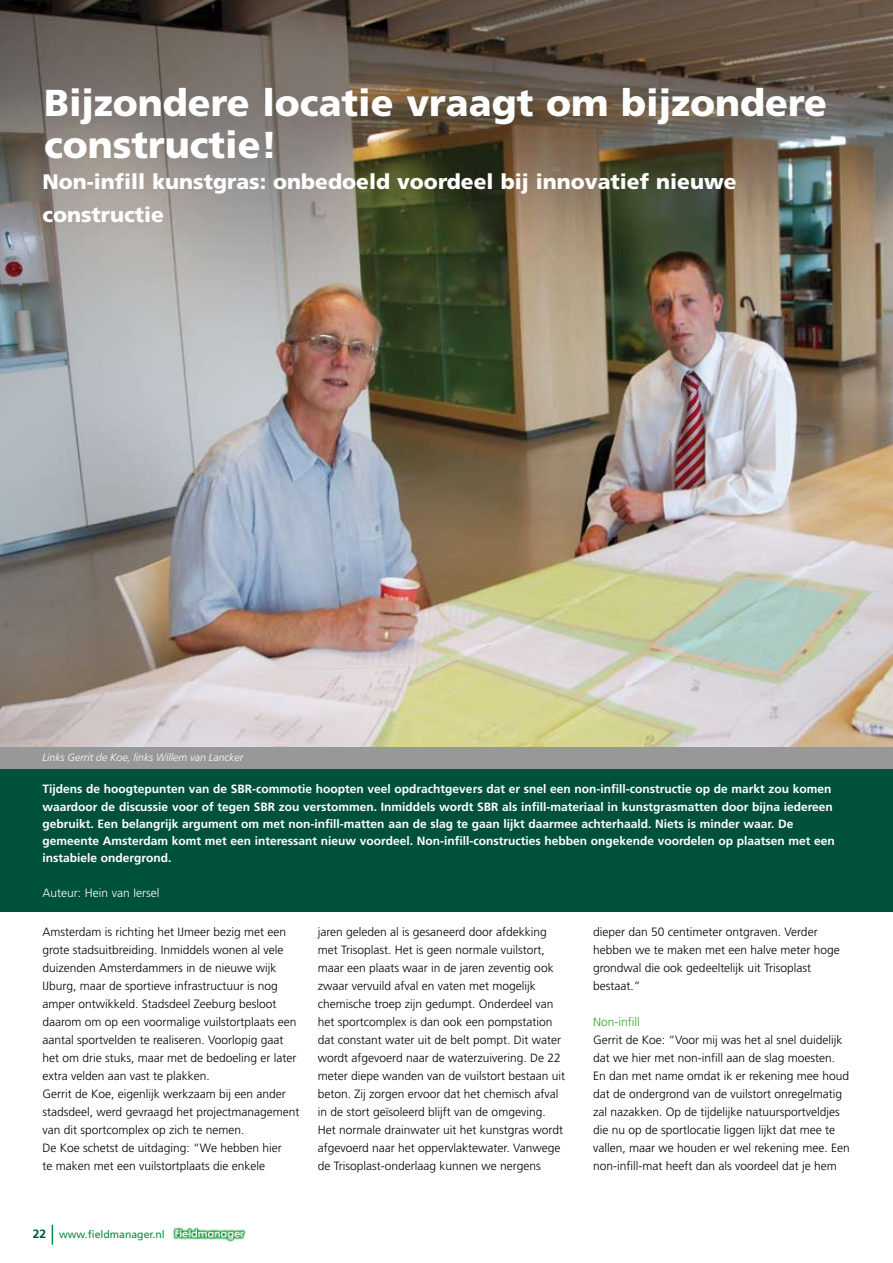
<style>
.page{position:relative;width:893px;height:1263px;background:#fff}
.page>*{position:absolute;margin:0;border:0;box-sizing:border-box;transform-origin:0 0}
.t1{font:900 37.5px/42px "Frutiger";color:#fff}
.t2{font:900 21px/33px "Frutiger";color:#fff}
.t3{font:300 12px/18px "Frutiger";color:#000}
.t4{font:700 12px/17.2px "Frutiger";color:#fff}
.t5{font:300 12px "Frutiger";color:#fff}
.t6{font:300 12px "Frutiger";color:#35a32c}
.t7{font:italic 300 10.5px "Frutiger";color:#fff}
.t8{font:10.5px "Frutiger";color:#008b45}
.s1{font-weight:700;font-size:12px;color:#00513c}
</style>
<div class="page">
<svg style="left:52px;top:1225px;width:1px;height:19px"></svg>
<img style="left:173px;top:1227px;width:73px;height:15px">
<img style="left:0;top:0;width:893px;height:748px">
<div style="left:0;top:748px;width:893px;height:21px;background:#97989a"></div>
<div style="left:0;top:769px;width:893px;height:142px;background:#00513c"></div>
<h1 class="t1" style="left:44px;top:81px;width:784px">Bijzondere locatie vraagt om bijzondere constructie!</h1>
<h2 class="t2" style="left:43px;top:164px;width:696px">Non-infill kunstgras: onbedoeld voordeel bij innovatief nieuwe constructie</h2>
<p class="t7" style="left:43px;top:751px;width:202px">Links Gerrit de Koe, links Willem van Lancker</p>
<p class="t4" style="left:43px;top:780px;width:794px">Tijdens de hoogtepunten van de SBR-commotie hoopten veel opdrachtgevers dat er snel een non-infill-constructie op de markt zou komen waardoor de discussie voor of tegen SBR zou verstommen. Inmiddels wordt SBR als infill-materiaal in kunstgrasmatten door bijna iedereen gebruikt. Een belangrijk argument om met non-infill-matten aan de slag te gaan lijkt daarmee achterhaald. Niets is minder waar. De gemeente Amsterdam komt met een interessant nieuw voordeel. Non-infill-constructies hebben ongekende voordelen op plaatsen met een instabiele ondergrond.</p>
<p class="t5" style="left:43px;top:886px;width:119px">Auteur: Hein van Iersel</p>
<p class="t3" style="left:43px;top:923px;width:258px">Amsterdam is richting het IJmeer bezig met een grote stadsuitbreiding. Inmiddels wonen al vele duizenden Amsterdammers in de nieuwe wijk IJburg, maar de sportieve infrastructuur is nog amper ontwikkeld. Stadsdeel Zeeburg besloot daarom om op een voormalige vuilstortplaats een aantal sportvelden te realiseren. Voorlopig gaat het om drie stuks, maar met de bedoeling er later extra velden aan vast te plakken.<br>Gerrit de Koe, eigenlijk werkzaam bij een ander stadsdeel, werd gevraagd het projectmanagement van dit sportcomplex op zich te nemen.<br>De Koe schetst de uitdaging: “We hebben hier<br>te maken met een vuilstortplaats die enkele</p>
<p class="t3" style="left:318px;top:923px;width:249px">jaren geleden al is gesaneerd door afdekking met Trisoplast. Het is geen normale vuilstort, maar een plaats waar in de jaren zeventig ook zwaar vervuild afval en vaten met mogelijk chemische troep zijn gedumpt. Onderdeel van het sportcomplex is dan ook een pompstation dat constant water uit de belt pompt. Dit water wordt afgevoerd naar de waterzuivering. De 22 meter diepe wanden van de vuilstort bestaan uit beton. Zij zorgen ervoor dat het chemisch afval in de stort geïsoleerd blijft van de omgeving.<br>Het normale drainwater uit het kunstgras wordt afgevoerd naar het oppervlaktewater. Vanwege de Trisoplast-onderlaag kunnen we nergens</p>
<p class="t3" style="left:593px;top:923px;width:248px">dieper dan 50 centimeter ontgraven. Verder hebben we te maken met een halve meter hoge grondwal die ook gedeeltelijk uit Trisoplast bestaat.”</p>
<p class="t6" style="left:593px;top:1015px;width:48px">Non-infill</p>
<p class="t3" style="left:593px;top:1031px;width:258px">Gerrit de Koe: “Voor mij was het al snel duidelijk dat we hier met non-infill aan de slag moesten.<br>En dan met name omdat ik er rekening mee houd dat de ondergrond van de vuilstort onregelmatig zal nazakken. Op de tijdelijke natuursportveldjes die nu op de sportlocatie liggen lijkt dat mee te vallen, maar we houden er wel rekening mee. Een non-infill-mat heeft dan als voordeel dat je hem</p>
<p class="t8" style="left:33px;top:1228px;width:133px"><span class="s1">22</span> www.fieldmanager.nl</p>
</div>
